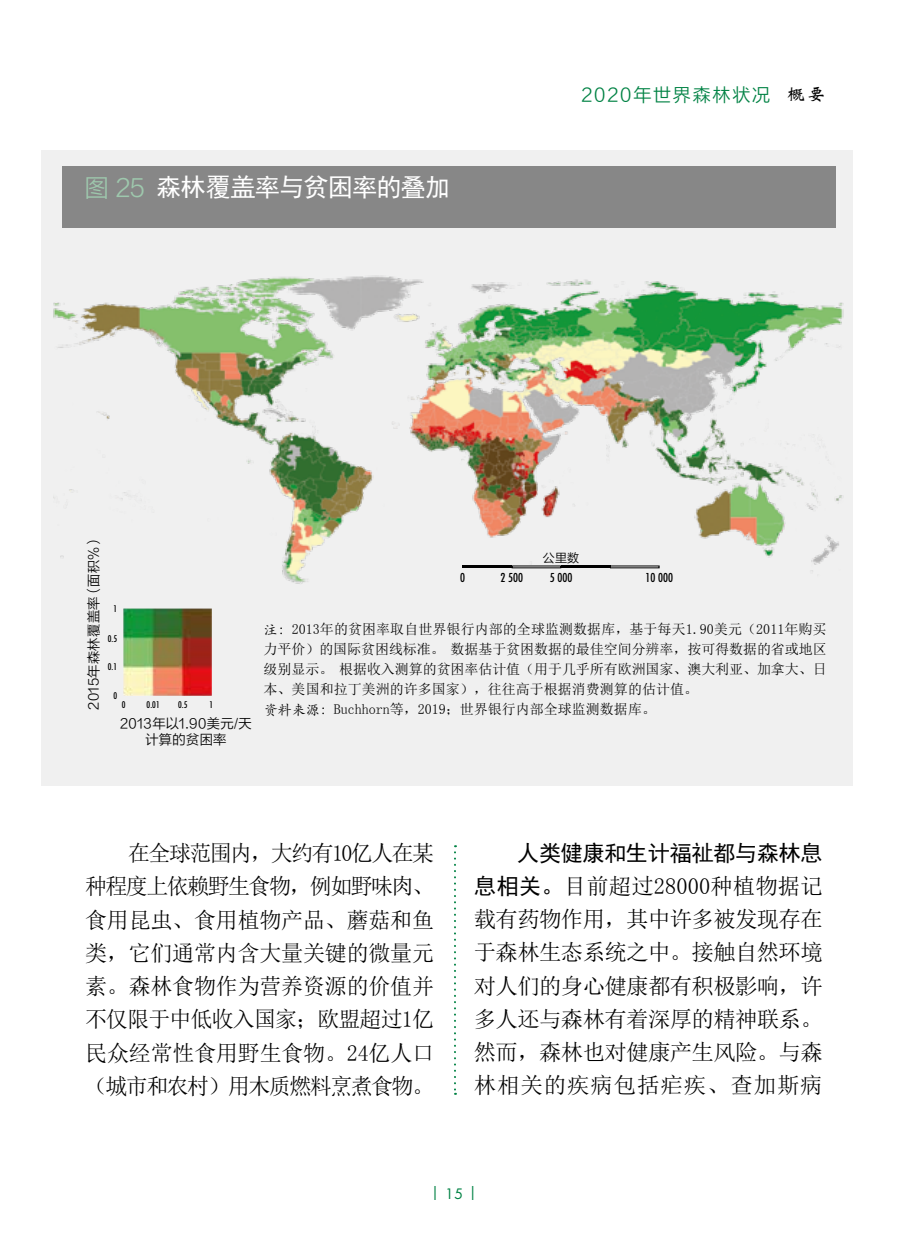
<style>
.page{position:relative;width:908px;height:1248px;background:#fff}
.page>*{position:absolute;margin:0;border:0;box-sizing:border-box;transform-origin:0 0}
.t1{font:25.2px "Sim Hei";letter-spacing:-.035em;color:#fff}
.t2{font:22.4px/33.2px "Sim Sun";letter-spacing:-.03em;color:#000;text-align:justify}
.t3{font:22.4px "Sim Hei";letter-spacing:-.03em;color:#000}
.t4{font:18px "FZLTXIHJW GB1 0";letter-spacing:.1em;color:#008244}
.t5{font:14px/20px "Sim Sun";color:#000}
.t6{font:14px "Futura Std";color:#008244}
.t7{font:13.2px/16px "FZLTXIHJW GB1 0";letter-spacing:.025em;color:#000;text-align:center}
.t8{font:condensed 12px "Futura Std";letter-spacing:.01em;color:#000}
.t9{font:12px "FZLTXIHJW GB1 0";color:#000}
.t10{font:condensed 9px "Futura Std";color:#000}
.s1{font-family:"FZLTXIHJW GB1 0";font-size:24px;color:#9ec8ad}
.s2{font-family:"Weibei SC";font-weight:700;color:#000}
.s3{font-family:"ST Kaiti"}
.s4{font-family:"ST Kaiti SC"}
.s5{font-family:"Sim Hei"}
</style>
<div class="page">
<svg style="left:454px;top:845px;width:2px;height:249px"></svg>
<div style="left:42px;top:150px;width:810px;height:635px;background:#f0f0f0"></div>
<div style="left:62px;top:166px;width:773px;height:62px;background:#878787"></div>
<img style="left:41px;top:228px;width:812px;height:361px">
<hr style="left:462px;top:565px;width:49px;height:3px;background:#000">
<hr style="left:560px;top:565px;width:50px;height:3px;background:#000">
<img style="left:124px;top:609px;width:87px;height:86px">
<p class="t1" style="left:85px;top:174px;width:367px"><span class="s1">图 25</span> 森林覆盖率与贫困率的叠加</p>
<p class="t4" style="left:581px;top:85px;width:245px">2020年世界森林状况 <span class="s2">概要</span></p>
<p class="t7" style="left:86px;top:709px;width:176px;rotate:-90deg">2015年森林覆盖率（面积%）</p>
<p class="t10" style="left:113px;top:603px;width:5px">1</p>
<p class="t10" style="left:108px;top:633px;width:11px">0.5</p>
<p class="t10" style="left:108px;top:661px;width:11px">0.1</p>
<p class="t10" style="left:113px;top:690px;width:5px">0</p>
<p class="t10" style="left:122px;top:698px;width:5px">0</p>
<p class="t10" style="left:146px;top:698px;width:15px">0.01</p>
<p class="t10" style="left:178px;top:698px;width:11px">0.5</p>
<p class="t10" style="left:209px;top:698px;width:5px">1</p>
<p class="t7" style="left:120px;top:715px;width:133px">2013年以1.90美元/天计算的贫困率</p>
<p class="t9" style="left:542px;top:550px;width:38px">公里数</p>
<p class="t8" style="left:460px;top:570px;width:6px">0</p>
<p class="t8" style="left:500px;top:570px;width:24px">2 500</p>
<p class="t8" style="left:549px;top:570px;width:24px">5 000</p>
<p class="t8" style="left:645px;top:570px;width:29px">10 000</p>
<p class="t5" style="left:263px;top:618px;width:564px"><span class="s3">注：</span>2013年的贫困率取自世界银行内部的全球监测数据库，基于每天1.90美元（2011年购买力平价）的国际贫困线标准。 数据基于贫困数据的最佳空间分辨率，按可得数据的省或地区级别显示。 根据收入测算的贫困率估计值（用于几乎所有欧洲国家、澳大利亚、加拿大、日本、美国和拉丁美洲的许多国家），往往高于根据消费测算的估计值。<br><span class="s4">资料来源：</span>Buchhorn等，2019；世界银行内部全球监测数据库。</p>
<p class="t2" style="left:85px;top:836px;width:350px;text-indent:43px">在全球范围内，大约有10亿人在某种程度上依赖野生食物，例如野味肉、食用昆虫、食用植物产品、蘑菇和鱼类，它们通常内含大量关键的微量元素。森林食物作为营养资源的价值并不仅限于中低收入国家；欧盟超过1亿民众经常性食用野生食物。24亿人口（城市和农村）用木质燃料烹煮食物。</p>
<p class="t3" style="left:516px;top:841px;width:307px">人类健康和生计福祉都与森林息</p>
<p class="t2" style="left:473px;top:869px;width:350px"><span class="s5">息相关。</span>目前超过28000种植物据记载有药物作用，其中许多被发现存在于森林生态系统之中。接触自然环境对人们的身心健康都有积极影响，许多人还与森林有着深厚的精神联系。然而，森林也对健康产生风险。与森林相关的疾病包括疟疾、查加斯病</p>
<p class="t6" style="left:431px;top:1183px;width:47px">| 15 |</p>
</div>
